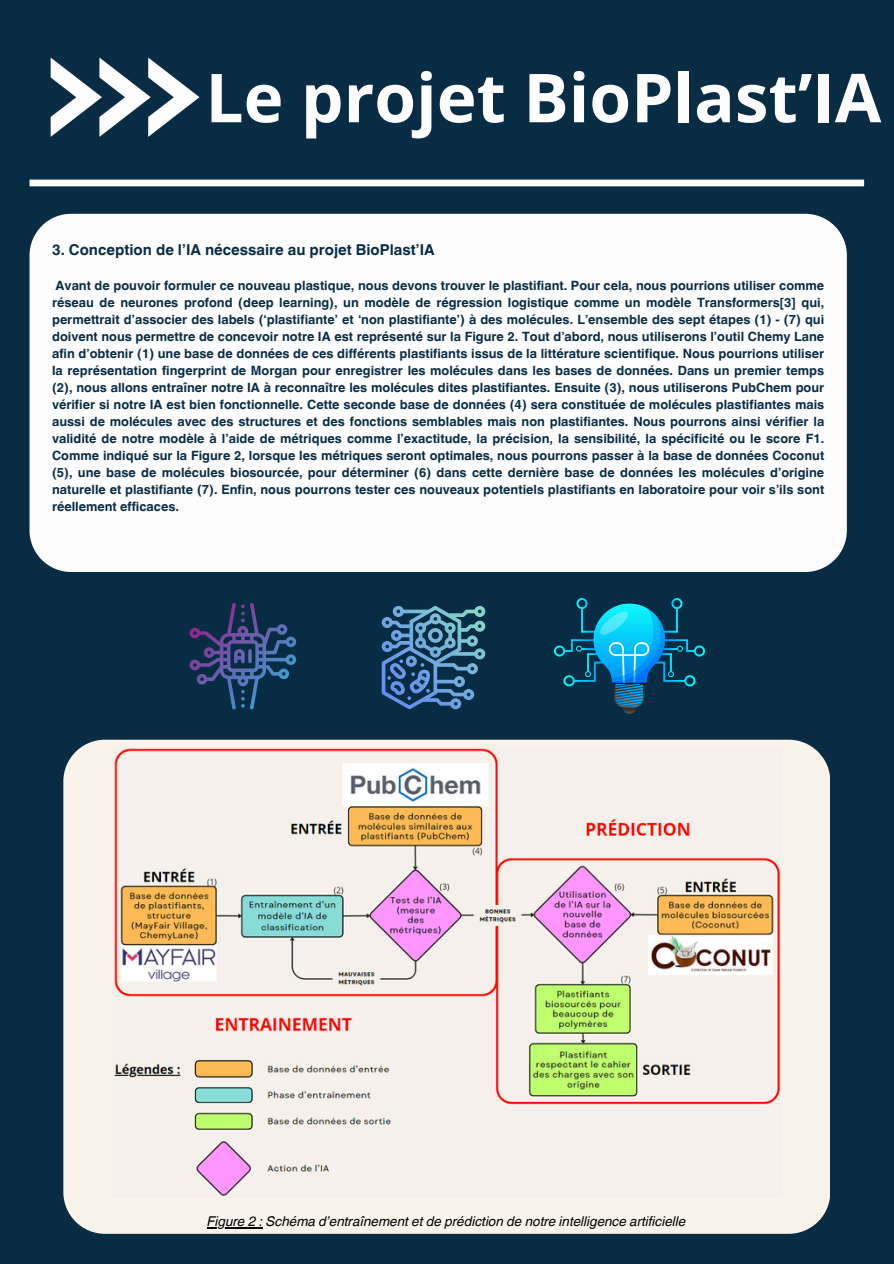
<style>
.page{position:relative;width:894px;height:1264px;background:#fff}
.page>*{position:absolute;margin:0;border:0;box-sizing:border-box;transform-origin:0 0}
.t1{font:700 67.5px "Open Sans";color:#fdfdfd}
.t2{font:700 15px "Helvetica World";color:#082c44}
.t3{font:italic 13.5px "Helvetica World";color:#000}
.t4{font:700 12.75px/17px "Helvetica World";color:#082c44;text-align:justify}
</style>
<div class="page">
<div style="left:0;top:0;width:893px;height:1263px;background:#082c44"></div>
<svg style="left:51px;top:58px;width:148px;height:79px"></svg>
<div style="left:30px;top:180px;width:833px;height:6px;background:#fdfdfd"></div>
<div style="left:30px;top:214px;width:816px;height:358px;background:#fdfdfd"></div>
<div style="left:63px;top:739px;width:766px;height:494px;background:#f8f4eb;border-radius:42px"></div>
<hr style="left:207px;top:1227px;width:56px;height:1px;background:#000">
<img style="left:114px;top:748px;width:667px;height:449px">
<svg style="left:189px;top:602px;width:107px;height:107px"></svg>
<img style="left:554px;top:598px;width:150px;height:115px">
<svg style="left:381px;top:606px;width:104px;height:103px"></svg>
<p class="t1" style="left:205px;top:50px;width:677px">Le projet BioPlast’IA</p>
<p class="t2" style="left:52px;top:237px;width:384px">3. Conception de l’IA nécessaire au projet BioPlast’IA</p>
<p class="t4" style="left:52px;top:276px;width:773px">Avant de pouvoir formuler ce nouveau plastique, nous devons trouver le plastifiant. Pour cela, nous pourrions utiliser comme réseau de neurones profond (deep learning), un modèle de régression logistique comme un modèle Transformers[3] qui, permettrait d’associer des labels (‘plastifiante’ et ‘non plastifiante’) à des molécules. L’ensemble des sept étapes (1) - (7) qui doivent nous permettre de concevoir notre IA est représenté sur la Figure 2. Tout d’abord, nous utiliserons l’outil Chemy Lane afin d’obtenir (1) une base de données de ces différents plastifiants issus de la littérature scientifique. Nous pourrions utiliser la représentation fingerprint de Morgan pour enregistrer les molécules dans les bases de données. Dans un premier temps (2), nous allons entraîner notre IA à reconnaître les molécules dites plastifiantes. Ensuite (3), nous utiliserons PubChem pour vérifier si notre IA est bien fonctionnelle. Cette seconde base de données (4) sera constituée de molécules plastifiantes mais aussi de molécules avec des structures et des fonctions semblables mais non plastifiantes. Nous pourrons ainsi vérifier la validité de notre modèle à l’aide de métriques comme l’exactitude, la précision, la sensibilité, la spécificité ou le score F1.<br>Comme indiqué sur la Figure 2, lorsque les métriques seront optimales, nous pourrons passer à la base de données Coconut (5), une base de molécules biosourcée, pour déterminer (6) dans cette dernière base de données les molécules d’origine naturelle et plastifiante (7). Enfin, nous pourrons tester ces nouveaux potentiels plastifiants en laboratoire pour voir s’ils sont réellement efficaces.</p>
<p class="t3" style="left:207px;top:1210px;width:480px">Figure 2 : Schéma d’entraînement et de prédiction de notre intelligence artificielle</p>
</div>
